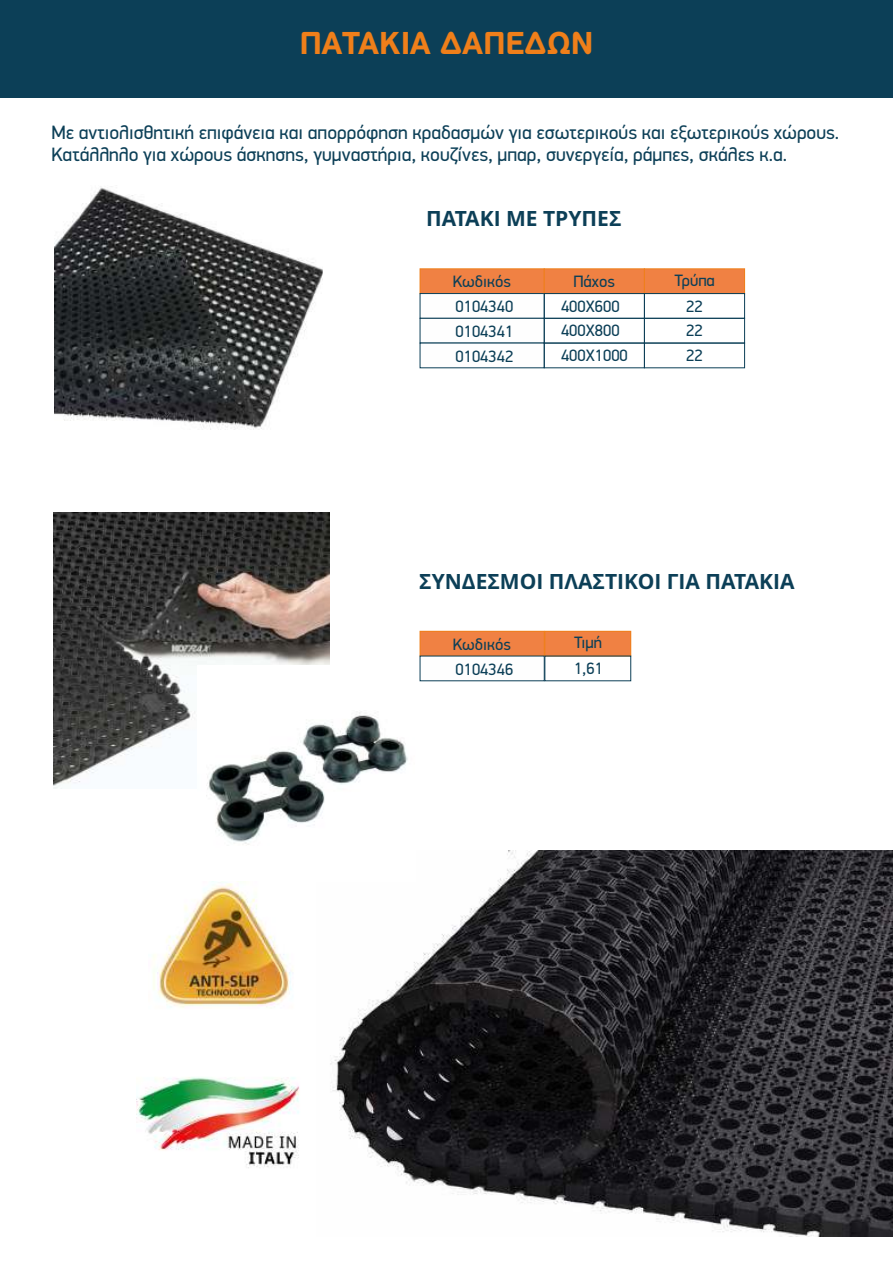
<style>
.page{position:relative;width:893px;height:1263px;background:#fff}
.page>*{position:absolute;margin:0;border:0;box-sizing:border-box;transform-origin:0 0}
.t1{font:700 31.5px "PF Traffic";color:#ef7f1a}
.t2{font:700 21px "Open Sans";color:#0c3f57}
.t3{font:19.35px/21.3px "PF Din Display Pro";color:#0c3f57}
.t4{font:16.5px/24.8px "PF Din Display Pro";color:#0c3f57;text-align:justify}
</style>
<div class="page">
<div style="left:0;top:0;width:893px;height:97px;background:#0c3f57"></div>
<div style="left:420px;top:269px;width:124px;height:25px;background:#f08143"></div>
<div style="left:420px;top:269px;width:124px;height:25px;border:1px solid #ef7f1a"></div>
<svg style="left:419px;top:293px;width:126px;height:76px"></svg>
<div style="left:544px;top:269px;width:100px;height:25px;background:#f08143"></div>
<div style="left:544px;top:269px;width:101px;height:25px;border:1px solid #ef7f1a"></div>
<div style="left:644px;top:269px;width:101px;height:25px;background:#f08143"></div>
<div style="left:644px;top:269px;width:101px;height:25px;border:1px solid #ef7f1a"></div>
<div style="left:544px;top:293px;width:101px;height:26px;border:1px solid #0c3f57"></div>
<div style="left:544px;top:318px;width:101px;height:25px;border:1px solid #0c3f57"></div>
<div style="left:544px;top:343px;width:101px;height:25px;border:1px solid #0c3f57"></div>
<div style="left:644px;top:293px;width:101px;height:26px;border:1px solid #0c3f57"></div>
<div style="left:644px;top:318px;width:101px;height:25px;border:1px solid #0c3f57"></div>
<div style="left:644px;top:343px;width:101px;height:25px;border:1px solid #0c3f57"></div>
<div style="left:420px;top:631px;width:124px;height:25px;background:#f08143"></div>
<div style="left:420px;top:631px;width:124px;height:25px;border:1px solid #ef7f1a"></div>
<svg style="left:419px;top:655px;width:126px;height:26px"></svg>
<div style="left:545px;top:631px;width:86px;height:25px;background:#f08143"></div>
<div style="left:545px;top:631px;width:86px;height:25px;border:1px solid #ef7f1a"></div>
<img style="left:330px;top:851px;width:563px;height:386px">
<img style="left:54px;top:186px;width:269px;height:244px">
<img style="left:54px;top:512px;width:276px;height:277px">
<img style="left:198px;top:665px;width:217px;height:217px">
<img style="left:153px;top:881px;width:145px;height:127px">
<img style="left:136px;top:1077px;width:163px;height:91px">
<h1 class="t1" style="left:299px;top:31px;width:295px">ΠΑΤΑΚΙΑ ΔΑΠΕΔΩΝ</h1>
<p class="t3" style="left:52px;top:124px;width:789px">Με αντιολισθητική επιφάνεια και απορρόφηση κραδασµών για εσωτερικούς και εξωτερικούς χώρους.<br>Κατάλληλο για χώρους άσκησης, γυµναστήρια, κουζίνες, µπαρ, συνεργεία, ράµπες, σκάλες κ.α.</p>
<p class="t2" style="left:426px;top:210px;width:197px">ΠΑΤΑΚΙ ΜΕ ΤΡΥΠΕΣ</p>
<p class="t4" style="left:453px;top:271px;width:60px">Κωδικός</p>
<p class="t4" style="left:573px;top:271px;width:43px">Πάχος</p>
<p class="t4" style="left:675px;top:269px;width:42px">Τρύπα</p>
<p class="t4" style="left:455px;top:296px;width:59px">0104340<br>0104341<br>0104342</p>
<p class="t4" style="left:686px;top:295px;width:18px">22<br>22<br>22</p>
<p class="t4" style="left:561px;top:295px;width:68px;text-align:left">400Χ600<br>400Χ800<br>400Χ1000</p>
<p class="t2" style="left:419px;top:573px;width:377px">ΣΥΝΔΕΣΜΟΙ ΠΛΑΣΤΙΚΟΙ ΓΙΑ ΠΑΤΑΚΙΑ</p>
<p class="t4" style="left:453px;top:633px;width:60px">Κωδικός</p>
<p class="t4" style="left:574px;top:632px;width:29px">Τιµή</p>
<p class="t4" style="left:455px;top:658px;width:59px">0104346</p>
<p class="t4" style="left:574px;top:658px;width:30px">1,61</p>
</div>
